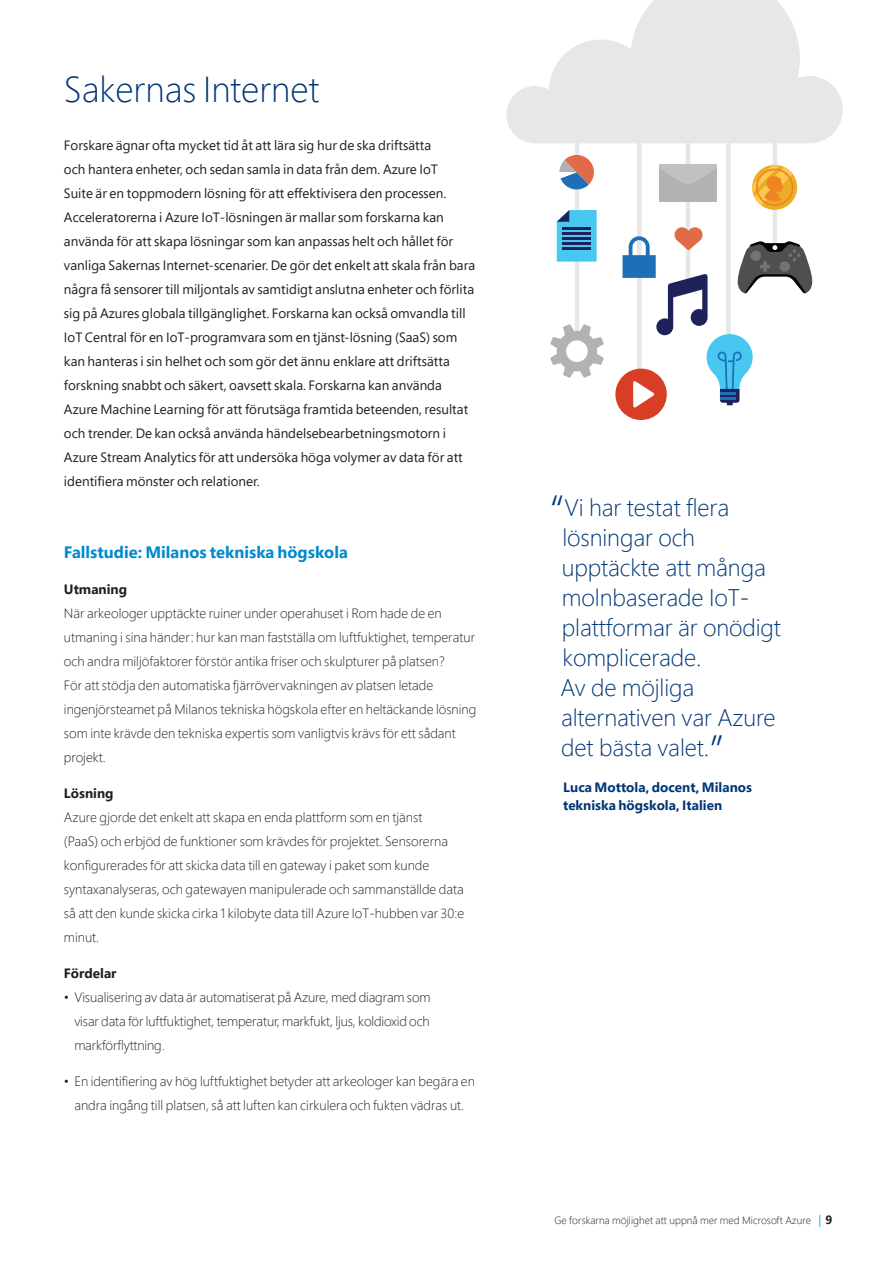
<style>
.page{position:relative;width:893px;height:1263px;background:#fff}
.page>*{position:absolute;margin:0;border:0;box-sizing:border-box;transform-origin:0 0}
.Sub_title{font:300 36px "Segoe Pro";color:#013778}
.quote{font:300 24px/30px "Segoe Pro";letter-spacing:-.005em;color:#013778}
.Body_text_header{font:700 16.5px "Segoe Pro";color:#0089cf}
.body_text{font:300 13.5px/24px "Segoe Pro";color:#231f20}
.body_text-2{font:13.5px/24px "Segoe Pro";color:#231f20}
.Attribute_navy{font:700 13.5px/18px "Segoe Pro";color:#013778}
.Body_text_bold{font:700 13.5px "Segoe Pro";color:#231f20}
.t1{font:300 10.5px "Segoe Pro";color:#231f20}
.s1{font-size:45px}
.s2{font-weight:400;font-size:12px;color:#00aeef}
.s3{font-weight:700;font-size:12px}
</style>
<div class="page">
<svg style="left:506px;top:0;width:337px;height:378px"></svg>
<svg style="left:659px;top:164px;width:58px;height:38px;background:#b7b7b7"></svg>
<div style="left:615px;top:369px;width:52px;height:51px;background:#d83e26;border-radius:50%"></div>
<svg style="left:550px;top:324px;width:54px;height:54px"></svg>
<svg style="left:752px;top:165px;width:45px;height:45px"></svg>
<svg style="left:752px;top:165px;width:41px;height:41px;background:#f3b14b"></svg>
<svg style="left:559px;top:155px;width:35px;height:34px"></svg>
<svg style="left:557px;top:210px;width:40px;height:52px;background:#50c1e7"></svg>
<hr style="left:562px;top:227px;width:29px;height:2px;background:#1f225a">
<hr style="left:562px;top:232px;width:29px;height:3px;background:#1f225a">
<hr style="left:562px;top:237px;width:29px;height:3px;background:#1f225a">
<hr style="left:562px;top:242px;width:29px;height:3px;background:#1f225a">
<hr style="left:562px;top:247px;width:29px;height:3px;background:#1f225a">
<svg style="left:622px;top:227px;width:190px;height:181px"></svg>
<p class="Sub_title" style="left:64px;top:64px;width:257px">Sakernas Internet</p>
<p class="body_text-2" style="left:64px;top:133px;width:413px">Forskare ägnar ofta mycket tid åt att lära sig hur de ska driftsätta<br>och hantera enheter, och sedan samla in data från dem. Azure IoT<br>Suite är en toppmodern lösning för att effektivisera den processen.<br>Acceleratorerna i Azure IoT-lösningen är mallar som forskarna kan använda för att skapa lösningar som kan anpassas helt och hållet för vanliga Sakernas Internet-scenarier. De gör det enkelt att skala från bara några få sensorer till miljontals av samtidigt anslutna enheter och förlita sig på Azures globala tillgänglighet. Forskarna kan också omvandla till IoT Central för en IoT-programvara som en tjänst-lösning (SaaS) som kan hanteras i sin helhet och som gör det ännu enklare att driftsätta forskning snabbt och säkert, oavsett skala. Forskarna kan använda Azure Machine Learning för att förutsäga framtida beteenden, resultat och trender. De kan också använda händelsebearbetningsmotorn i Azure Stream Analytics för att undersöka höga volymer av data för att identifiera mönster och relationer.</p>
<p class="Body_text_header" style="left:64px;top:540px;width:285px">Fallstudie: Milanos tekniska högskola</p>
<p class="Body_text_bold" style="left:64px;top:580px;width:65px">Utmaning</p>
<p class="body_text" style="left:64px;top:601px;width:414px">När arkeologer upptäckte ruiner under operahuset i Rom hade de en utmaning i sina händer: hur kan man fastställa om luftfuktighet, temperatur och andra miljöfaktorer förstör antika friser och skulpturer på platsen?<br>För att stödja den automatiska fjärrövervakningen av platsen letade ingenjörsteamet på Milanos tekniska högskola efter en heltäckande lösning som inte krävde den tekniska expertis som vanligtvis krävs för ett sådant projekt.</p>
<p class="Body_text_bold" style="left:64px;top:784px;width:51px">Lösning</p>
<p class="body_text" style="left:64px;top:805px;width:402px">Azure gjorde det enkelt att skapa en enda plattform som en tjänst<br>(PaaS) och erbjöd de funktioner som krävdes för projektet. Sensorerna konfigurerades för att skicka data till en gateway i paket som kunde syntaxanalyseras, och gatewayen manipulerade och sammanställde data så att den kunde skicka cirka 1 kilobyte data till Azure IoT-hubben var 30:e minut.</p>
<p class="Body_text_bold" style="left:64px;top:964px;width:54px">Fördelar</p>
<p class="body_text" style="left:74px;top:985px;width:358px;text-align:justify;text-indent:-10px">• Visualisering av data är automatiserat på Azure, med diagram som visar data för luftfuktighet, temperatur, markfukt, ljus, koldioxid och markförflyttning.</p>
<p class="body_text" style="left:64px;top:1069px;width:412px;text-align:center">• En identifiering av hög luftfuktighet betyder att arkeologer kan begära en andra ingång till platsen, så att luften kan cirkulera och fukten vädras ut.</p>
<p class="quote" style="left:562px;top:492px;width:221px;text-indent:-12px"><span class="s1">“</span>Vi har testat flera lösningar och upptäckte att många molnbaserade IoT&shy;plattformar är onödigt komplicerade.</p>
<p class="quote" style="left:561px;top:672px;width:216px">Av de möjliga alternativen var Azure det bästa valet.<span class="s1">”</span></p>
<p class="Attribute_navy" style="left:563px;top:778px;width:190px">Luca Mottola, docent, Milanos tekniska högskola, Italien</p>
<p class="t1" style="left:555px;top:1213px;width:279px">Ge forskarna möjlighet att uppnå mer med Microsoft Azure <span class="s2">|</span> <span class="s3">9</span></p>
</div>
